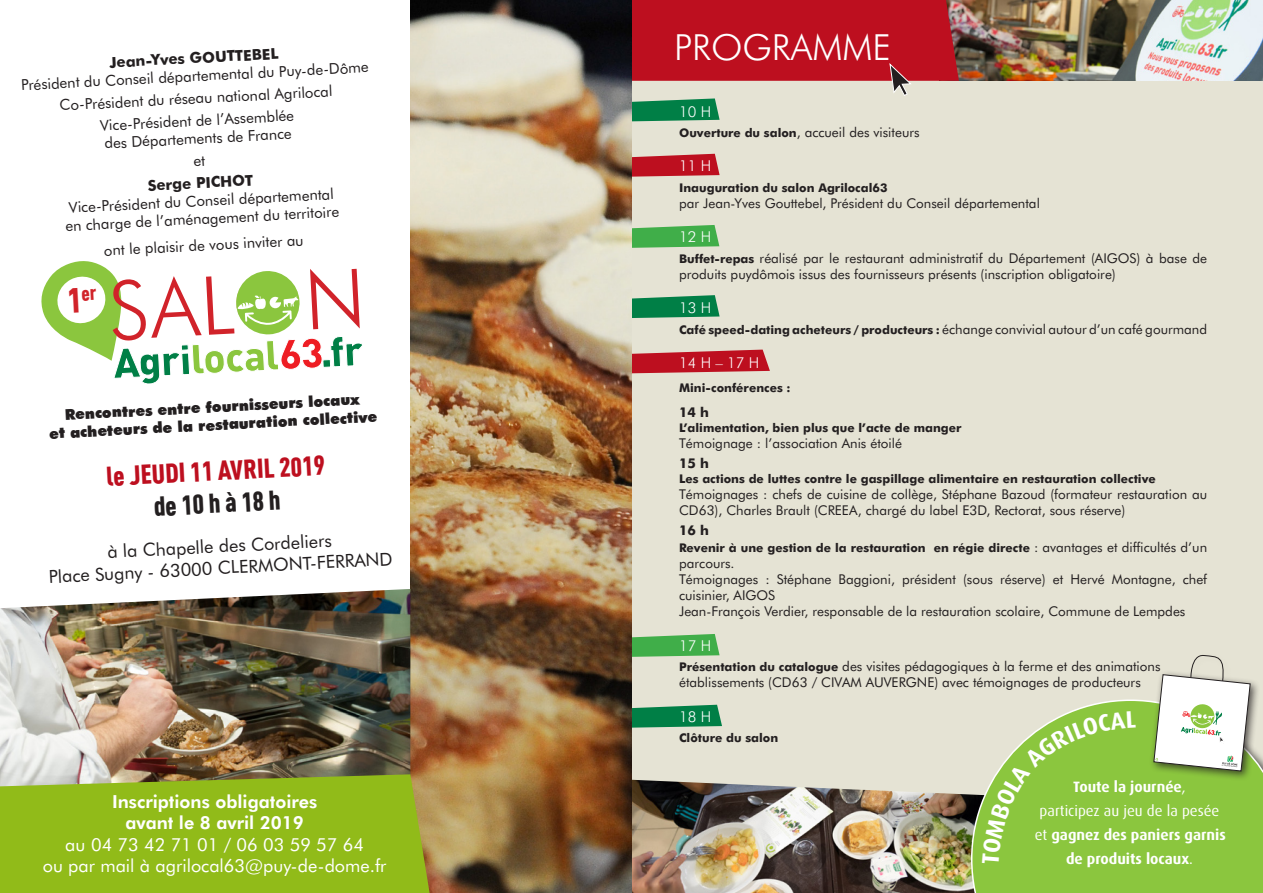
<style>
.page{position:relative;width:1263px;height:893px;background:#fff}
.page>*{position:absolute;margin:0;border:0;box-sizing:border-box;transform-origin:0 0}
.t1{font:300 36px "Futura BT";color:#fff}
.t2{font:900 27px "DIN Cond";color:#bd0f1f}
.t3{font:900 27px "DIN Cond";color:#231f20}
.t4{font:18px "Futura BT";color:#fff}
.t5{font:18px "Futura BT";color:#231f20}
.t6{font:800 18px "Futura BT";color:#fff}
.t7{font:15px "Futura BT";color:#231f20}
.t8{font:900 15px "Futura BT";color:#231f20}
.t9{font:700 15px "Dax";color:#fff}
.t10{font:700 15px "Futura BT";color:#231f20}
.t11{font:300 15px "Futura BT";color:#fff}
.t12{font:15px "Dax";color:#fff}
.t13{font:13.5px/16.2px "Futura BT";color:#231f20}
.t14{font:700 13.5px "Futura BT";color:#231f20}
.t15{font:700 12px "Futura BT";color:#231f20}
.s1{font-weight:700;font-size:12px}
.s2{font-weight:400;font-size:13.5px}
.s3{font-weight:400}
</style>
<div class="page">
<div style="left:589px;top:0;width:674px;height:893px;background:#e5e3d4"></div>
<img style="left:631px;top:780px;width:340px;height:113px">
<img style="left:959px;top:0;width:304px;height:81px">
<svg style="left:631px;top:154px;width:89px;height:23px;background:#c12c38"></svg>
<svg style="left:631px;top:225px;width:88px;height:23px;background:#56b55b"></svg>
<svg style="left:632px;top:295px;width:88px;height:23px;background:#1f8c59"></svg>
<svg style="left:631px;top:350px;width:139px;height:23px;background:#c22c37"></svg>
<svg style="left:631px;top:634px;width:88px;height:23px;background:#54b359"></svg>
<svg style="left:631px;top:705px;width:91px;height:23px;background:#1e8b58"></svg>
<img style="left:410px;top:0;width:221px;height:893px">
<svg style="left:971px;top:699px;width:292px;height:194px;background:#94c74f"></svg>
<img style="left:0;top:589px;width:410px;height:185px">
<svg style="left:0;top:774px;width:430px;height:119px;background:#92b820"></svg>
<img style="left:18px;top:589px;width:379px;height:16px">
<svg style="left:631px;top:0;width:328px;height:121px"></svg>
<div style="left:1149px;top:651px;width:111px;height:130px;background:#231f20;opacity:.75"></div>
<svg style="left:1154px;top:654px;width:96px;height:117px"></svg>
<svg style="left:41px;top:261px;width:321px;height:123px"></svg>
<svg style="left:982px;top:711px;width:154px;height:153px;background:#96c951"></svg>
<p class="t10" style="left:109px;top:53px;width:171px;rotate:-3deg">Jean-Yves GOUTTEBEL</p>
<p class="t7" style="left:21px;top:76px;width:350px;rotate:-3deg">Président du Conseil départemental du Puy-de-Dôme</p>
<p class="t7" style="left:59px;top:96px;width:275px;rotate:-3deg">Co-Président du réseau national Agrilocal</p>
<p class="t7" style="left:100px;top:116px;width:195px;rotate:-3deg">Vice-Président de l’Assemblée</p>
<p class="t7" style="left:104px;top:134px;width:189px;rotate:-3deg">des Départements de France</p>
<p class="t10" style="left:147px;top:176px;width:107px;rotate:-3deg">Serge PICHOT</p>
<p class="t7" style="left:69px;top:198px;width:267px;rotate:-3deg">Vice-Président du Conseil départemental</p>
<p class="t7" style="left:65px;top:217px;width:276px;rotate:-3deg">en charge de l’aménagement du territoire</p>
<p class="t7" style="left:103px;top:241px;width:201px;rotate:-3deg">ont le plaisir de vous inviter au</p>
<p class="t8" style="left:64px;top:405px;width:297px;rotate:-3deg">Rencontres entre fournisseurs locaux</p>
<p class="t8" style="left:49px;top:424px;width:330px;rotate:-3deg">et acheteurs de la restauration collective</p>
<p class="t2" style="left:105px;top:460px;width:220px;rotate:-3deg">le JEUDI 11 AVRIL 2019</p>
<p class="t3" style="left:153px;top:490px;width:129px;rotate:-3deg">de 10 h à 18 h</p>
<p class="t5" style="left:107px;top:541px;width:226px;rotate:-3deg">à la Chapelle des Cordeliers</p>
<p class="t5" style="left:48px;top:566px;width:346px;rotate:-3deg">Place Sugny - 63000 CLERMONT-FERRAND</p>
<p class="t6" style="left:112px;top:790px;width:207px">Inscriptions obligatoires</p>
<p class="t6" style="left:125px;top:812px;width:180px">avant le 8 avril 2019</p>
<p class="t4" style="left:65px;top:833px;width:300px">au 04 73 42 71 01 / 06 03 59 57 64</p>
<p class="t4" style="left:43px;top:855px;width:345px">ou par mail à agrilocal63@puy-de-dome.fr</p>
<p class="t1" style="left:674px;top:26px;width:219px">PROGRAMME</p>
<p class="t11" style="left:679px;top:102px;width:34px">10 H</p>
<p class="t13" style="left:679px;top:124px;width:242px"><span class="s1">Ouverture du salon</span>, accueil des visiteurs</p>
<p class="t11" style="left:679px;top:157px;width:34px">11 H</p>
<p class="t15" style="left:679px;top:180px;width:210px">Inauguration du salon Agrilocal63</p>
<p class="t13" style="left:679px;top:195px;width:362px">par Jean-Yves Gouttebel, Président du Conseil départemental</p>
<p class="t11" style="left:679px;top:228px;width:34px">12 H</p>
<p class="t13" style="left:679px;top:250px;width:530px"><span class="s1">Buffet-repas</span> réalisé par le restaurant administratif du Département (AIGOS) à base de produits puydômois issus des fournisseurs présents (inscription obligatoire)</p>
<p class="t11" style="left:679px;top:299px;width:34px">13 H</p>
<p class="t15" style="left:679px;top:322px;width:530px">Café speed-dating acheteurs / producteurs : <span class="s2">échange convivial autour d’un café gourmand</span></p>
<p class="t11" style="left:679px;top:353px;width:82px">14 H – 17 H</p>
<p class="t15" style="left:679px;top:381px;width:113px">Mini-conférences :</p>
<p class="t14" style="left:679px;top:404px;width:31px">14 h</p>
<p class="t15" style="left:679px;top:420px;width:284px">L’alimentation, bien plus que l’acte de manger</p>
<p class="t13" style="left:679px;top:435px;width:224px">Témoignage : l’association Anis étoilé</p>
<p class="t14" style="left:679px;top:455px;width:31px">15 h</p>
<p class="t15" style="left:679px;top:471px;width:478px">Les actions de luttes contre le gaspillage alimentaire en restauration collective</p>
<p class="t13" style="left:679px;top:486px;width:530px">Témoignages : chefs de cuisine de collège, Stéphane Bazoud (formateur restauration au<br>CD63), Charles Brault (CREEA, chargé du label E3D, Rectorat, sous réserve)</p>
<p class="t14" style="left:679px;top:522px;width:31px">16 h</p>
<p class="t15" style="left:679px;top:540px;width:530px">Revenir à une gestion de la restauration en régie directe <span class="s2">: avantages et difficultés d’un</span></p>
<p class="t13" style="left:679px;top:555px;width:57px">parcours.</p>
<p class="t13" style="left:679px;top:571px;width:530px">Témoignages : Stéphane Baggioni, président (sous réserve) et Hervé Montagne, chef cuisinier, AIGOS</p>
<p class="t13" style="left:679px;top:603px;width:508px">Jean-François Verdier, responsable de la restauration scolaire, Commune de Lempdes</p>
<p class="t11" style="left:679px;top:636px;width:34px">17 H</p>
<p class="t13" style="left:679px;top:658px;width:483px"><span class="s1">Présentation du catalogue</span> des visites pédagogiques à la ferme et des animations établissements (CD63 / CIVAM AUVERGNE) avec témoignages de producteurs</p>
<p class="t11" style="left:679px;top:707px;width:34px">18 H</p>
<p class="t15" style="left:679px;top:730px;width:101px">Clôture du salon</p>
<p class="t9" style="left:1073px;top:778px;width:114px">Toute la journée<span class="s3">,</span></p>
<p class="t12" style="left:1040px;top:802px;width:181px">participez au jeu de la pesée</p>
<p class="t9" style="left:1035px;top:826px;width:193px"><span class="s3">et</span> gagnez des paniers garnis</p>
<p class="t9" style="left:1066px;top:850px;width:129px">de produits locaux<span class="s3">.</span></p>
</div>
